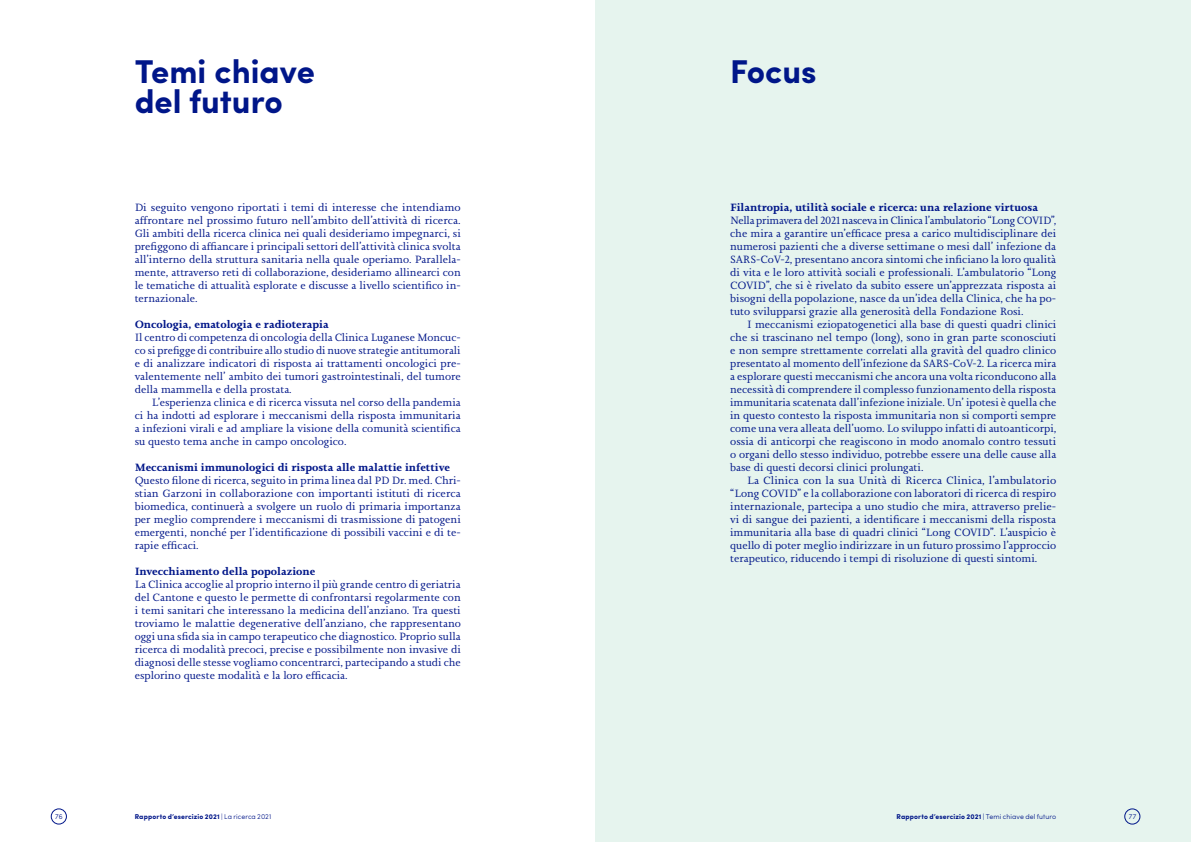
<style>
.page{position:relative;width:1191px;height:842px;background:#fff}
.page>*{position:absolute;margin:0;border:0;box-sizing:border-box;transform-origin:0 0}
.t1{font:700 33px/29.8px "Sofia Pro";color:#001689}
.t2{font:11px/13px "Joanna Nova";color:#001689;text-align:justify}
.t3{font:700 11px "Joanna Nova";color:#001689}
.t4{font:700 7px "Sofia Pro";letter-spacing:.02em;color:#001689}
.t5{font:300 7px "Sofia Pro";color:#001689}
.s1{font-weight:300}
</style>
<div class="page">
<div style="left:595px;top:0;width:596px;height:842px;background:#e6f4ee"></div>
<div style="left:51px;top:809px;width:16px;height:15px;border:1px solid #001689;border-radius:50%"></div>
<div style="left:1124px;top:809px;width:16px;height:15px;border:1px solid #001689;border-radius:50%"></div>
<h1 class="t1" style="left:135px;top:55px;width:182px">Temi chiave del futuro</h1>
<p class="t2" style="left:135px;top:201px;width:328px">Di seguito vengono riportati i temi di interesse che intendiamo affrontare nel prossimo futuro nell’ambito dell’attività di ricerca.<br>Gli ambiti della ricerca clinica nei quali desideriamo impegnarci, si prefiggono di affiancare i principali settori dell’attività clinica svolta all’interno della struttura sanitaria nella quale operiamo. Parallela&shy;mente, attraverso reti di collaborazione, desideriamo allinearci con le tematiche di attualità esplorate e discusse a livello scientifico in&shy;ternazionale.</p>
<p class="t3" style="left:135px;top:317px;width:196px">Oncologia, ematologia e radioterapia</p>
<p class="t2" style="left:135px;top:331px;width:327px">Il centro di competenza di oncologia della Clinica Luganese Moncuc&shy;co si prefigge di contribuire allo studio di nuove strategie antitumorali e di analizzare indicatori di risposta ai trattamenti oncologici pre&shy;valentemente nell’ ambito dei tumori gastrointestinali, del tumore della mammella e della prostata.</p>
<p class="t2" style="left:135px;top:396px;width:328px;text-indent:17px">L’esperienza clinica e di ricerca vissuta nel corso della pandemia ci ha indotti ad esplorare i meccanismi della risposta immunitaria a infezioni virali e ad ampliare la visione della comunità scientifica su questo tema anche in campo oncologico.</p>
<p class="t3" style="left:135px;top:460px;width:317px">Meccanismi immunologici di risposta alle malattie infettive</p>
<p class="t2" style="left:135px;top:474px;width:328px">Questo filone di ricerca, seguito in prima linea dal PD Dr. med. Chri&shy;stian Garzoni in collaborazione con importanti istituti di ricerca biomedica, continuerà a svolgere un ruolo di primaria importanza per meglio comprendere i meccanismi di trasmissione di patogeni emergenti, nonché per l’identificazione di possibili vaccini e di te&shy;rapie efficaci.</p>
<p class="t3" style="left:135px;top:564px;width:182px">Invecchiamento della popolazione</p>
<p class="t2" style="left:135px;top:578px;width:328px">La Clinica accoglie al proprio interno il più grande centro di geriatria del Cantone e questo le permette di confrontarsi regolarmente con i temi sanitari che interessano la medicina dell’anziano. Tra questi troviamo le malattie degenerative dell’anziano, che rappresentano oggi una sfida sia in campo terapeutico che diagnostico. Proprio sulla ricerca di modalità precoci, precise e possibilmente non invasive di diagnosi delle stesse vogliamo concentrarci, partecipando a studi che esplorino queste modalità e la loro efficacia.</p>
<h1 class="t1" style="left:730px;top:55px;width:88px">Focus</h1>
<p class="t3" style="left:730px;top:200px;width:309px">Filantropia, utilità sociale e ricerca: una relazione virtuosa</p>
<p class="t2" style="left:730px;top:214px;width:328px">Nella primavera del 2021 nasceva in Clinica l’ambulatorio “Long COVID”, che mira a garantire un’efficace presa a carico multidisciplinare dei numerosi pazienti che a diverse settimane o mesi dall’ infezione da SARS-CoV-2, presentano ancora sintomi che inficiano la loro qualità di vita e le loro attività sociali e professionali. L’ambulatorio “Long COVID”, che si è rivelato da subito essere un’apprezzata risposta ai bisogni della popolazione, nasce da un’idea della Clinica, che ha po&shy;tuto svilupparsi grazie alla generosità della Fondazione Rosi.</p>
<p class="t2" style="left:730px;top:318px;width:328px;text-indent:17px">I meccanismi eziopatogenetici alla base di questi quadri clinici che si trascinano nel tempo (long), sono in gran parte sconosciuti e non sempre strettamente correlati alla gravità del quadro clinico presentato al momento dell’infezione da SARS-CoV-2. La ricerca mira a esplorare questi meccanismi che ancora una volta riconducono alla necessità di comprendere il complesso funzionamento della risposta immunitaria scatenata dall’infezione iniziale. Un’ ipotesi è quella che in questo contesto la risposta immunitaria non si comporti sempre come una vera alleata dell’uomo. Lo sviluppo infatti di autoanticorpi, ossia di anticorpi che reagiscono in modo anomalo contro tessuti o organi dello stesso individuo, potrebbe essere una delle cause alla base di questi decorsi clinici prolungati.</p>
<p class="t2" style="left:730px;top:474px;width:328px;text-indent:17px">La Clinica con la sua Unità di Ricerca Clinica, l’ambulatorio “Long COVID” e la collaborazione con laboratori di ricerca di respiro internazionale, partecipa a uno studio che mira, attraverso prelie&shy;vi di sangue dei pazienti, a identificare i meccanismi della risposta immunitaria alla base di quadri clinici “Long COVID”. L’auspicio è quello di poter meglio indirizzare in un futuro prossimo l’approccio terapeutico, riducendo i tempi di risoluzione di questi sintomi.</p>
<p class="t5" style="left:55px;top:811px;width:9px">76</p>
<p class="t4" style="left:135px;top:811px;width:138px">Rapporto d’esercizio 2021 <span class="s1">| La ricerca 2021</span></p>
<p class="t5" style="left:1128px;top:811px;width:9px">77</p>
<p class="t4" style="left:896px;top:811px;width:161px">Rapporto d’esercizio 2021 <span class="s1">| Temi chiave del futuro</span></p>
</div>
